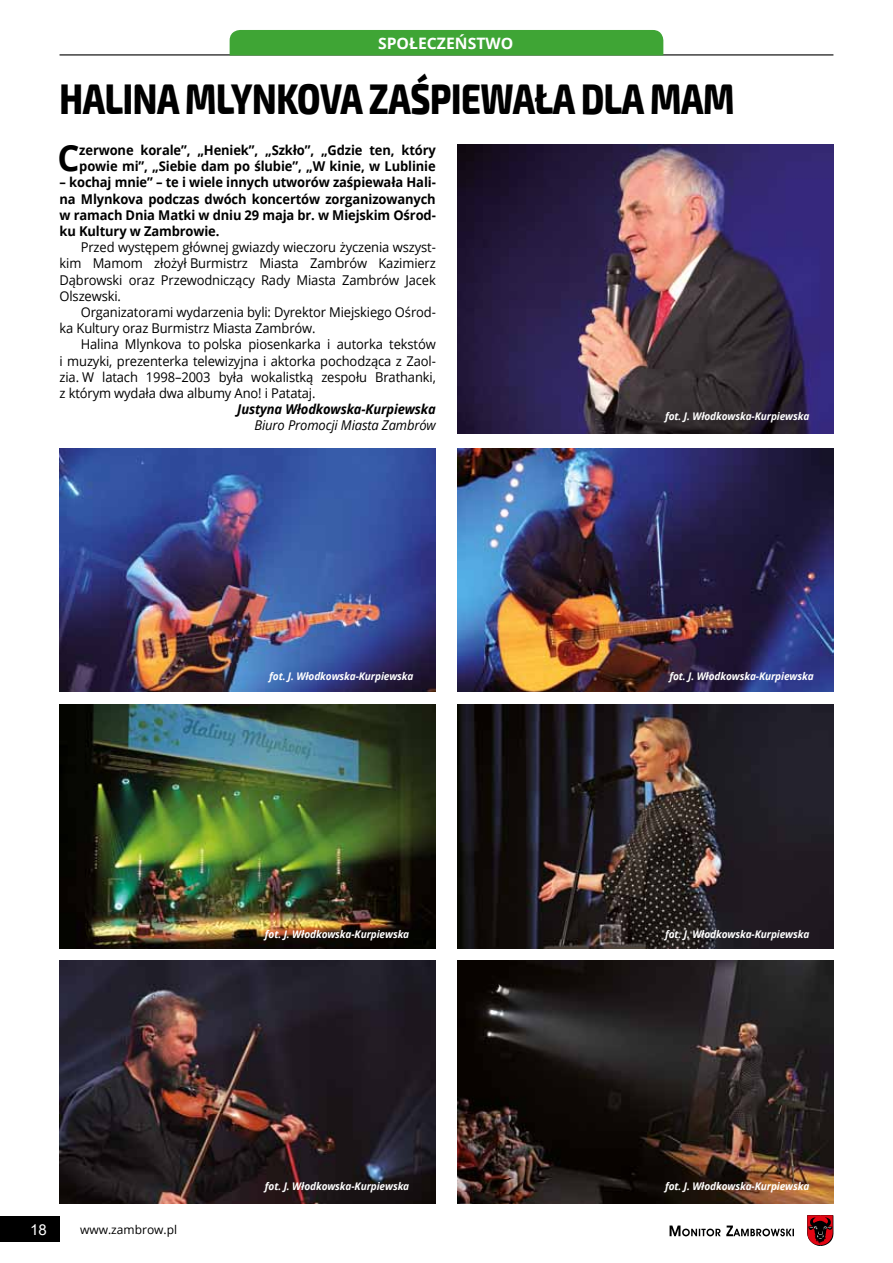
<style>
.page{position:relative;width:893px;height:1263px;background:#fff}
.page>*{position:absolute;margin:0;border:0;box-sizing:border-box;transform-origin:0 0}
.t1{font:800 42px "Exo 2";letter-spacing:-.01em;color:#000;scale:.8 1}
.t2{font:700 36.15px "Open Sans";color:#000;scale:.96 1}
.t3{font:700 15.75px "Open Sans";color:#fff}
.t4{font:15px "Arial";color:#fff}
.t5{font:13.5px/16.2px "Open Sans";letter-spacing:-.01em;color:#000;text-align:justify;scale:.96 1}
.t6{font:700 13.5px/16.2px "Open Sans";letter-spacing:-.01em;color:#000;scale:.96 1}
.t7{font:italic 700 13.5px "Open Sans";letter-spacing:-.01em;color:#000;scale:.96 1}
.t8{font:italic 13.5px "Open Sans";letter-spacing:-.01em;color:#000;scale:.96 1}
.t9{font:12px "Open Sans";color:#000}
.t10{font:italic 700 10.5px "Open Sans";letter-spacing:-.01em;color:#fff;scale:.96 1}
</style>
<div class="page">
<svg style="left:670px;top:1225px;width:124px;height:11px"></svg>
<svg style="left:807px;top:1215px;width:26px;height:31px"></svg>
<div style="left:0;top:1216px;width:60px;height:26px;background:#000"></div>
<hr style="left:60px;top:54px;width:773px;height:1px;background:#000">
<div style="left:230px;top:30px;width:433px;height:25px;background:#3fa535"></div>
<img style="left:457px;top:145px;width:376px;height:289px">
<img style="left:60px;top:449px;width:376px;height:243px">
<img style="left:457px;top:449px;width:376px;height:243px">
<img style="left:60px;top:705px;width:376px;height:243px">
<img style="left:457px;top:705px;width:376px;height:243px">
<img style="left:60px;top:960px;width:376px;height:243px">
<img style="left:457px;top:960px;width:376px;height:243px">
<p class="t3" style="left:378px;top:32px;width:90px">Społeczeństwo</p>
<h1 class="t1" style="left:60px;top:74px;width:845px">HALINA MLYNKOVA ZAŚPIEWAŁA DLA MAM</h1>
<h2 class="t2" style="left:58px;top:132px;width:21px">C</h2>
<p class="t6" style="left:79px;top:142px;width:373px">zerwone korale”, „Heniek”, „Szkło”, „Gdzie ten, który powie mi”, „Siebie dam po ślubie”, „W kinie, w Lublinie</p>
<p class="t6" style="left:60px;top:174px;width:393px;text-align:justify">– kochaj mnie” – te i wiele innych utworów zaśpiewała Hali&shy;na Mlynkova podczas dwóch koncertów zorganizowanych w ramach Dnia Matki w dniu 29 maja br. w Miejskim Ośrod&shy;ku Kultury w Zambrowie.</p>
<p class="t5" style="left:60px;top:239px;width:394px;text-indent:21px">Przed występem głównej gwiazdy wieczoru życzenia wszyst&shy;kim Mamom złożył Burmistrz Miasta Zambrów Kazimierz Dąbrowski oraz Przewodniczący Rady Miasta Zambrów Jacek Olszewski.</p>
<p class="t5" style="left:60px;top:304px;width:393px;text-indent:21px">Organizatorami wydarzenia byli: Dyrektor Miejskiego Ośrod&shy;ka Kultury oraz Burmistrz Miasta Zambrów.</p>
<p class="t5" style="left:60px;top:336px;width:393px;text-indent:21px">Halina Mlynkova to polska piosenkarka i autorka tekstów i muzyki, prezenterka telewizyjna i aktorka pochodząca z Zaol&shy;zia. W latach 1998–2003 była wokalistką zespołu Brathanki, z którym wydała dwa albumy Ano! i Patataj.</p>
<p class="t7" style="left:237px;top:400px;width:208px">Justyna Włodkowska-Kurpiewska</p>
<p class="t8" style="left:254px;top:416px;width:190px">Biuro Promocji Miasta Zambrów</p>
<p class="t10" style="left:665px;top:409px;width:152px">fot. J. Włodkowska-Kurpiewska</p>
<p class="t10" style="left:269px;top:668px;width:152px">fot. J. Włodkowska-Kurpiewska</p>
<p class="t10" style="left:265px;top:927px;width:152px">fot. J. Włodkowska-Kurpiewska</p>
<p class="t4" style="left:30px;top:1219px;width:18px">18</p>
<p class="t9" style="left:80px;top:1222px;width:99px">www.zambrow.pl</p>
<p class="t10" style="left:265px;top:1178px;width:152px">fot. J. Włodkowska-Kurpiewska</p>
<p class="t10" style="left:669px;top:668px;width:152px">fot. J. Włodkowska-Kurpiewska</p>
<p class="t10" style="left:665px;top:927px;width:152px">fot. J. Włodkowska-Kurpiewska</p>
<p class="t10" style="left:665px;top:1178px;width:152px">fot. J. Włodkowska-Kurpiewska</p>
</div>
